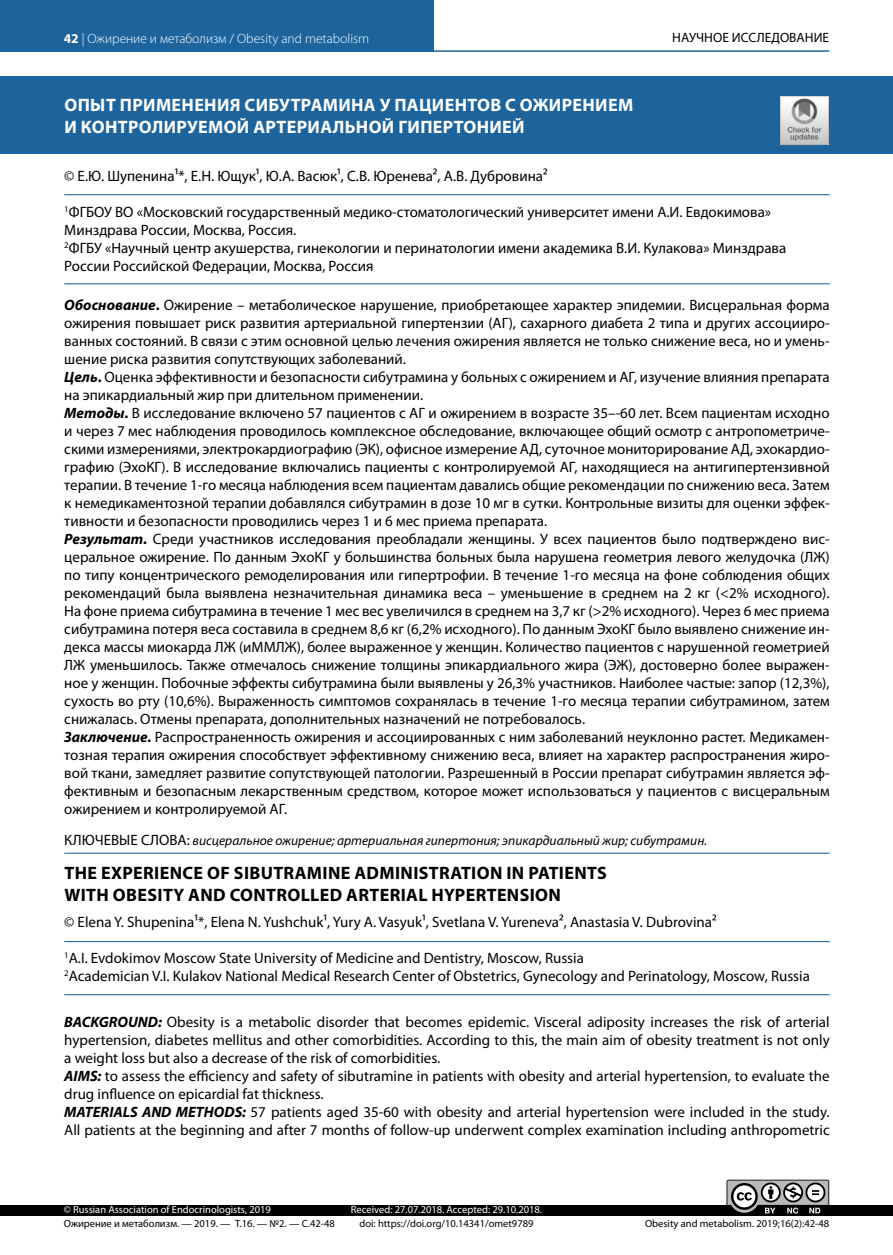
<style>
.page{position:relative;width:893px;height:1255px;background:#fff}
.page>*{position:absolute;margin:0;border:0;box-sizing:border-box;transform-origin:0 0}
.t1{font:700 18px/21.6px "Myriad Pro";letter-spacing:.02em;color:#000}
.t2{font:700 18px/21.6px "Myriad Pro";letter-spacing:.02em;color:#fff}
.t3{font:15px/18px "Myriad Pro";color:#000}
.t4{font:italic 13.5px "Myriad Pro";color:#000}
.t5{font:300 13.5px "Myriad Pro";color:#fff}
.t6{font:13.5px "Myriad Pro";color:#000}
.t7{font:10.5px "Myriad Pro";color:#000}
.t8{font:10.5px "Myriad Pro";color:#fff}
.s1{font-weight:700}
.s2{font-weight:700;font-style:italic}
.s3{font-style:normal;font-size:15px}
</style>
<div class="page">
<hr style="left:0;top:50px;width:829px;height:2px;background:#1d649c">
<div style="left:0;top:0;width:434px;height:51px;background:#1d649c"></div>
<div style="left:0;top:77px;width:893px;height:77px;background:#1d649c"></div>
<hr style="left:64px;top:194px;width:766px;height:1px;background:#1d649c">
<hr style="left:64px;top:283px;width:766px;height:1px;background:#1d649c">
<hr style="left:64px;top:852px;width:766px;height:1px;background:#1d649c">
<hr style="left:64px;top:941px;width:766px;height:1px;background:#1d649c">
<hr style="left:64px;top:994px;width:766px;height:1px;background:#1d649c">
<div style="left:0;top:1204px;width:893px;height:11px;background:#000"></div>
<svg style="left:726px;top:1179px;width:103px;height:35px"></svg>
<img style="left:780px;top:96px;width:48px;height:48px">
<p class="t5" style="left:64px;top:30px;width:307px"><span class="s1">42</span> | Ожирение и метаболизм / Obesity and metabolism</p>
<p class="t6" style="left:672px;top:29px;width:158px">НАУЧНОЕ ИССЛЕДОВАНИЕ</p>
<p class="t2" style="left:64px;top:94px;width:570px">ОПЫТ ПРИМЕНЕНИЯ СИБУТРАМИНА У ПАЦИЕНТОВ С ОЖИРЕНИЕМ<br>И КОНТРОЛИРУЕМОЙ АРТЕРИАЛЬНОЙ ГИПЕРТОНИЕЙ</p>
<p class="t3" style="left:64px;top:166px;width:485px">© Е.Ю. Шупенина¹*, Е.Н. Ющук¹, Ю.А. Васюк¹, С.В. Юренева², А.В. Дубровина²</p>
<p class="t3" style="left:64px;top:202px;width:723px"><sup>1</sup>ФГБОУ ВО «Московский государственный медико-стоматологический университет имени А.И. Евдокимова» Минздрава России, Москва, Россия.<br><sup>2</sup>ФГБУ «Научный центр акушерства, гинекологии и перинатологии имени академика В.И. Кулакова» Минздрава России Российской Федерации, Москва, Россия</p>
<p class="t3" style="left:64px;top:295px;width:767px"><span class="s2">Обоснование</span><span class="s1">.</span> Ожирение – метаболическое нарушение, приобретающее характер эпидемии. Висцеральная форма ожирения повышает риск развития артериальной гипертензии (АГ), сахарного диабета 2 типа и других ассоцииро&shy;ванных состояний. В связи с этим основной целью лечения ожирения является не только снижение веса, но и умень&shy;шение риска развития сопутствующих заболеваний.<br><span class="s2">Цель</span><span class="s1">.</span> Оценка эффективности и безопасности сибутрамина у больных с ожирением и АГ, изучение влияния препарата на эпикардиальный жир при длительном применении.<br><span class="s2">Методы</span><span class="s1">.</span> В исследование включено 57 пациентов с АГ и ожирением в возрасте 35–-60 лет. Всем пациентам исходно и через 7 мес наблюдения проводилось комплексное обследование, включающее общий осмотр с антропометриче&shy;скими измерениями, электрокардиографию (ЭК), офисное измерение АД, суточное мониторирование АД, эхокардио&shy;графию (ЭхоКГ). В исследование включались пациенты с контролируемой АГ, находящиеся на антигипертензивной терапии. В течение 1-го месяца наблюдения всем пациентам давались общие рекомендации по снижению веса. Затем к немедикаментозной терапии добавлялся сибутрамин в дозе 10 мг в сутки. Контрольные визиты для оценки эффек&shy;тивности и безопасности проводились через 1 и 6 мес приема препарата.<br><span class="s2">Результат.</span> Среди участников исследования преобладали женщины. У всех пациентов было подтверждено вис&shy;церальное ожирение. По данным ЭхоКГ у большинства больных была нарушена геометрия левого желудочка (ЛЖ) по типу концентрического ремоделирования или гипертрофии. В течение 1-го месяца на фоне соблюдения общих рекомендаций была выявлена незначительная динамика веса – уменьшение в среднем на 2 кг (&lt;2% исходного).<br>На фоне приема сибутрамина в течение 1 мес вес увеличился в среднем на 3,7 кг (&gt;2% исходного). Через 6 мес приема сибутрамина потеря веса составила в среднем 8,6 кг (6,2% исходного). По данным ЭхоКГ было выявлено снижение ин&shy;декса массы миокарда ЛЖ (иММЛЖ), более выраженное у женщин. Количество пациентов с нарушенной геометрией ЛЖ уменьшилось. Также отмечалось снижение толщины эпикардиального жира (ЭЖ), достоверно более выражен&shy;ное у женщин. Побочные эффекты сибутрамина были выявлены у 26,3% участников. Наиболее частые: запор (12,3%), сухость во рту (10,6%). Выраженность симптомов сохранялась в течение 1-го месяца терапии сибутрамином, затем снижалась. Отмены препарата, дополнительных назначений не потребовалось.<br><span class="s2">Заключение.</span> Распространенность ожирения и ассоциированных с ним заболеваний неуклонно растет. Медикамен&shy;тозная терапия ожирения способствует эффективному снижению веса, влияет на характер распространения жиро&shy;вой ткани, замедляет развитие сопутствующей патологии. Разрешенный в России препарат сибутрамин является эф&shy;фективным и безопасным лекарственным средством, которое может использоваться у пациентов с висцеральным ожирением и контролируемой АГ.</p>
<p class="t4" style="left:64px;top:832px;width:644px"><span class="s3">КЛЮЧЕВЫЕ СЛОВА:</span> висцеральное ожирение; артериальная гипертония; эпикардиальный жир; сибутрамин.</p>
<p class="t1" style="left:64px;top:861px;width:544px">THE EXPERIENCE OF SIBUTRAMINE ADMINISTRATION IN PATIENTS<br>WITH OBESITY AND CONTROLLED ARTERIAL HYPERTENSION</p>
<p class="t3" style="left:64px;top:913px;width:654px">© Elena Y. Shupenina¹*, Elena N. Yushchuk¹, Yury A. Vasyuk¹, Svetlana V. Yureneva², Anastasia V. Dubrovina²</p>
<p class="t3" style="left:64px;top:949px;width:747px"><sup>1</sup>A.I. Evdokimov Moscow State University of Medicine and Dentistry, Moscow, Russia<br><sup>2</sup>Academician V.I. Kulakov National Medical Research Center of Obstetrics, Gynecology and Perinatology, Moscow, Russia</p>
<p class="t3" style="left:64px;top:1012px;width:767px"><span class="s2">BACKGROUND:</span> Obesity is a metabolic disorder that becomes epidemic. Visceral adiposity increases the risk of arterial hypertension, diabetes mellitus and other comorbidities. According to this, the main aim of obesity treatment is not only a weight loss but also a decrease of the risk of comorbidities.<br><span class="s2">AIMS:</span> to assess the efficiency and safety of sibutramine in patients with obesity and arterial hypertension, to evaluate the drug influence on epicardial fat thickness.<br><span class="s2">MATERIALS AND METHODS:</span> 57 patients aged 35-60 with obesity and arterial hypertension were included in the study.<br>All patients at the beginning and after 7 months of follow-up underwent complex examination including anthropometric</p>
<p class="t8" style="left:64px;top:1203px;width:209px">© Russian Association of Endocrinologists, 2019</p>
<p class="t8" style="left:351px;top:1203px;width:193px">Received: 27.07.2018. Accepted: 29.10.2018.</p>
<p class="t7" style="left:64px;top:1216px;width:273px">Ожирение и метаболизм. — 2019. — Т.16. — №2. — С.42-48</p>
<p class="t7" style="left:359px;top:1216px;width:175px">doi: https://doi.org/10.14341/omet9789</p>
<p class="t7" style="left:645px;top:1216px;width:186px">Obesity and metabolism. 2019;16(2):42-48</p>
</div>
